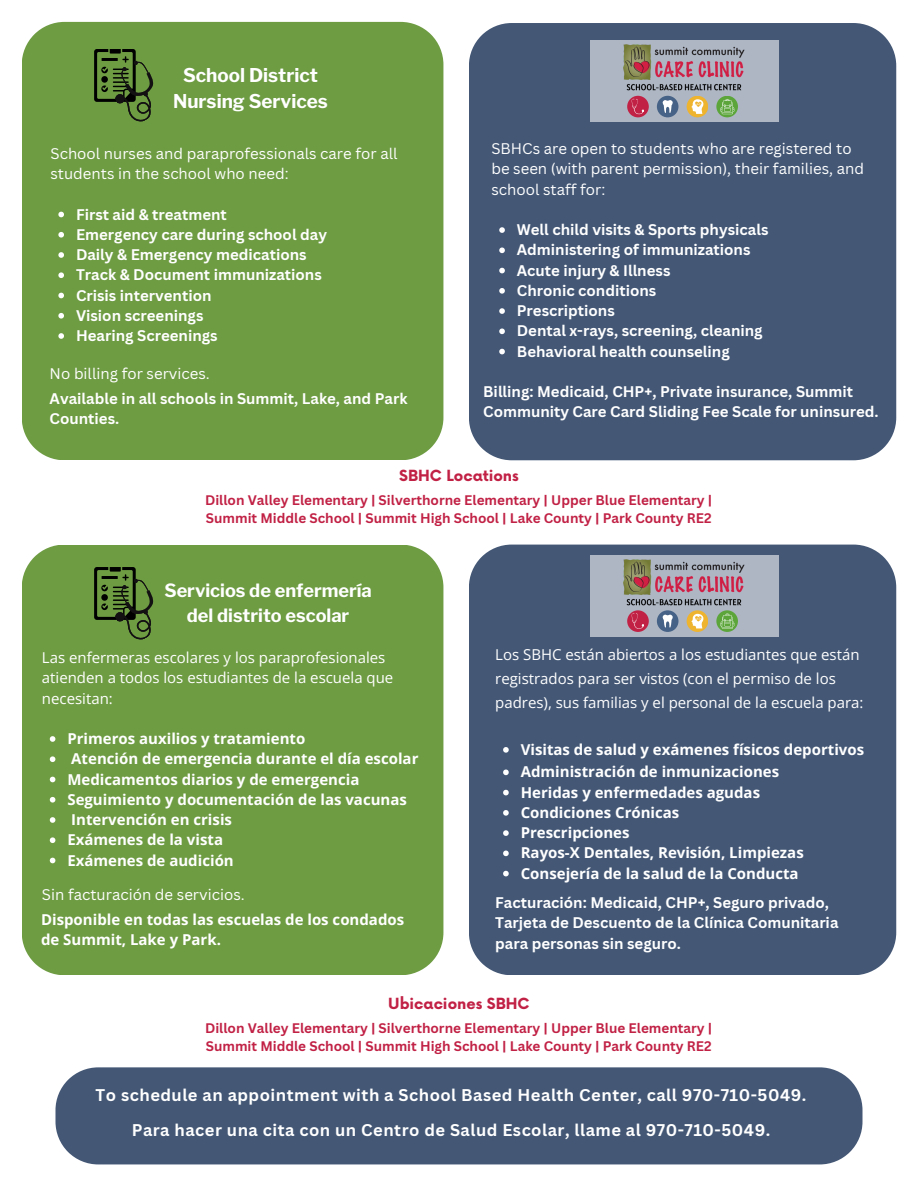
<style>
.page{position:relative;width:918px;height:1188px;background:#fff}
.page>*{position:absolute;margin:0;border:0;box-sizing:border-box;transform-origin:0 0}
.t1{font:700 18.9px/26.2px "Libre Franklin";color:#fff;text-align:center}
.t2{font:700 18.15px/25px "Libre Franklin";color:#fff;text-align:center}
.t3{font:700 16.5px "Canva Sans";letter-spacing:.03em;color:#fff}
.t4{font:700 15px/20.2px "Canva Sans";color:#fff}
.t5{font:700 15px/20.2px "Open Sans";color:#fff}
.t6{font:15px/20.2px "Open Sans";color:#fff}
.t7{font:15px/20.2px "Canva Sans";color:#fff}
.t8{font:700 15px "Now";color:#c12145}
.t9{font:700 13.5px/18px "Canva Sans";color:#c12145}
</style>
<div class="page">
<div style="left:22px;top:22px;width:421px;height:438px;background:#6e9c43"></div>
<div style="left:22px;top:545px;width:421px;height:430px;background:#6e9c43"></div>
<div style="left:469px;top:23px;width:427px;height:437px;background:#445876"></div>
<div style="left:469px;top:545px;width:427px;height:430px;background:#445876"></div>
<div style="left:55px;top:1067px;width:808px;height:97px;background:#445876"></div>
<svg style="left:94px;top:567px;width:64px;height:77px;background:#537533"></svg>
<svg style="left:94px;top:49px;width:64px;height:77px;background:#537533"></svg>
<div style="left:590px;top:40px;width:188px;height:82px;background:#aeb6c3"></div>
<img style="left:623px;top:44px;width:122px;height:47px">
<svg style="left:50px;top:736px;width:5px;height:6px"></svg>
<svg style="left:50px;top:756px;width:5px;height:6px"></svg>
<svg style="left:50px;top:777px;width:5px;height:5px"></svg>
<svg style="left:50px;top:797px;width:5px;height:6px"></svg>
<svg style="left:50px;top:817px;width:5px;height:6px"></svg>
<svg style="left:50px;top:837px;width:5px;height:6px"></svg>
<svg style="left:50px;top:858px;width:5px;height:5px"></svg>
<svg style="left:58px;top:212px;width:6px;height:5px"></svg>
<svg style="left:58px;top:232px;width:6px;height:6px"></svg>
<svg style="left:58px;top:252px;width:6px;height:6px"></svg>
<svg style="left:58px;top:272px;width:6px;height:6px"></svg>
<svg style="left:58px;top:293px;width:6px;height:5px"></svg>
<svg style="left:58px;top:313px;width:6px;height:6px"></svg>
<svg style="left:58px;top:333px;width:6px;height:6px"></svg>
<svg style="left:499px;top:227px;width:6px;height:6px"></svg>
<svg style="left:499px;top:248px;width:6px;height:5px"></svg>
<svg style="left:499px;top:268px;width:6px;height:5px"></svg>
<svg style="left:499px;top:288px;width:6px;height:6px"></svg>
<svg style="left:499px;top:308px;width:6px;height:6px"></svg>
<svg style="left:499px;top:329px;width:6px;height:5px"></svg>
<svg style="left:499px;top:349px;width:6px;height:5px"></svg>
<svg style="left:503px;top:747px;width:6px;height:6px"></svg>
<svg style="left:503px;top:770px;width:6px;height:5px"></svg>
<svg style="left:503px;top:790px;width:6px;height:5px"></svg>
<svg style="left:503px;top:810px;width:6px;height:6px"></svg>
<svg style="left:503px;top:830px;width:6px;height:6px"></svg>
<svg style="left:503px;top:851px;width:6px;height:5px"></svg>
<svg style="left:503px;top:871px;width:6px;height:5px"></svg>
<div style="left:627px;top:96px;width:22px;height:21px;background:#c12145;border-radius:50%"></div>
<div style="left:657px;top:96px;width:21px;height:21px;background:#466286;border-radius:50%"></div>
<svg style="left:662px;top:100px;width:11px;height:13px"></svg>
<div style="left:687px;top:96px;width:21px;height:21px;background:#eeb32f;border-radius:50%"></div>
<svg style="left:691px;top:99px;width:12px;height:15px"></svg>
<svg style="left:716px;top:96px;width:22px;height:21px"></svg>
<svg style="left:720px;top:99px;width:14px;height:15px"></svg>
<svg style="left:632px;top:99px;width:12px;height:15px"></svg>
<div style="left:590px;top:555px;width:188px;height:81px;background:#aeb6c3"></div>
<img style="left:623px;top:559px;width:122px;height:47px">
<svg style="left:627px;top:610px;width:22px;height:22px"></svg>
<div style="left:657px;top:610px;width:21px;height:22px;background:#466286;border-radius:50%"></div>
<svg style="left:662px;top:614px;width:11px;height:14px"></svg>
<svg style="left:687px;top:610px;width:21px;height:22px"></svg>
<svg style="left:691px;top:614px;width:12px;height:14px"></svg>
<svg style="left:716px;top:610px;width:22px;height:22px"></svg>
<svg style="left:720px;top:614px;width:14px;height:15px"></svg>
<svg style="left:632px;top:613px;width:12px;height:16px"></svg>
<p class="t1" style="left:173px;top:62px;width:156px">School District<br>Nursing Services</p>
<h2 class="t7" style="left:51px;top:143px;width:349px">School nurses and paraprofessionals care for all students in the school who need:</h2>
<p class="t4" style="left:76px;top:204px;width:152px">First aid &amp; treatment</p>
<p class="t4" style="left:76px;top:224px;width:253px">Emergency care during school day</p>
<p class="t4" style="left:76px;top:244px;width:232px">Daily &amp; Emergency medications</p>
<p class="t4" style="left:76px;top:264px;width:247px">Track &amp; Document immunizations</p>
<h3 class="t4" style="left:76px;top:285px;width:137px">Crisis intervention</h3>
<p class="t4" style="left:76px;top:305px;width:129px">Vision screenings</p>
<p class="t4" style="left:76px;top:325px;width:143px">Hearing Screenings</p>
<p class="t7" style="left:50px;top:363px;width:162px">No billing for services.</p>
<p class="t4" style="left:50px;top:388px;width:359px">Available in all schools in Summit, Lake, and Park<br>Counties.</p>
<p class="t7" style="left:491px;top:138px;width:374px">SBHCs are open to students who are registered to be seen (with parent permission), their families, and school staff for:</p>
<p class="t4" style="left:517px;top:219px;width:253px">Well child visits &amp; Sports physicals</p>
<h2 class="t4" style="left:517px;top:239px;width:235px">Administering of immunizations</h2>
<h2 class="t4" style="left:517px;top:260px;width:155px">Acute injury &amp; Illness</h2>
<p class="t4" style="left:517px;top:280px;width:141px">Chronic conditions</p>
<p class="t4" style="left:517px;top:300px;width:99px">Prescriptions</p>
<p class="t4" style="left:517px;top:320px;width:247px">Dental x-rays, screening, cleaning</p>
<h1 class="t4" style="left:517px;top:341px;width:214px">Behavioral health counseling</h1>
<h3 class="t4" style="left:483px;top:381px;width:397px">Billing: Medicaid, CHP+, Private insurance, Summit<br>Community Care Card Sliding Fee Scale for uninsured.</h3>
<h3 class="t8" style="left:399px;top:468px;width:121px">SBHC Locations</h3>
<p class="t9" style="left:205px;top:491px;width:509px">Dillon Valley Elementary | Silverthorne Elementary | Upper Blue Elementary |<br>Summit Middle School | Summit High School | Lake County | Park County RE2</p>
<h1 class="t2" style="left:164px;top:578px;width:209px">Servicios de enfermería del distrito escolar</h1>
<h3 class="t6" style="left:42px;top:647px;width:353px">Las enfermeras escolares y los paraprofesionales atienden a todos los estudiantes de la escuela que necesitan:</h3>
<p class="t5" style="left:67px;top:728px;width:239px">Primeros auxilios y tratamiento</p>
<p class="t5" style="left:71px;top:748px;width:349px">Atención de emergencia durante el día escolar</p>
<p class="t5" style="left:67px;top:769px;width:293px">Medicamentos diarios y de emergencia</p>
<p class="t5" style="left:67px;top:789px;width:341px">Seguimiento y documentación de las vacunas</p>
<p class="t5" style="left:71px;top:809px;width:162px">Intervención en crisis</p>
<p class="t5" style="left:67px;top:829px;width:157px">Exámenes de la vista</p>
<p class="t5" style="left:67px;top:850px;width:168px">Exámenes de audición</p>
<p class="t7" style="left:42px;top:884px;width:204px">Sin facturación de servicios.</p>
<h3 class="t5" style="left:41px;top:909px;width:365px">Disponible en todas las escuelas de los condados de Summit, Lake y Park.</h3>
<h3 class="t6" style="left:495px;top:643px;width:370px;line-height:23.7px">Los SBHC están abiertos a los estudiantes que están registrados para ser vistos (con el permiso de los padres), sus familias y el personal de la escuela para:</h3>
<p class="t5" style="left:521px;top:739px;width:345px">Visitas de salud y exámenes físicos deportivos</p>
<p class="t5" style="left:521px;top:761px;width:260px">Administración de inmunizaciones</p>
<p class="t5" style="left:521px;top:782px;width:241px">Heridas y enfermedades agudas</p>
<p class="t5" style="left:521px;top:802px;width:160px">Condiciones Crónicas</p>
<p class="t5" style="left:521px;top:822px;width:110px">Prescripciones</p>
<p class="t5" style="left:521px;top:842px;width:285px">Rayos-X Dentales, Revisión, Limpiezas</p>
<p class="t5" style="left:521px;top:863px;width:279px">Consejería de la salud de la Conducta</p>
<h2 class="t4" style="left:495px;top:892px;width:345px">Facturación: Medicaid, CHP+, Seguro privado,<br>Tarjeta de Descuento de la Clínica Comunitaria para personas sin seguro.</h2>
<p class="t8" style="left:388px;top:995px;width:143px">Ubicaciones SBHC</p>
<p class="t9" style="left:205px;top:1019px;width:509px">Dillon Valley Elementary | Silverthorne Elementary | Upper Blue Elementary |<br>Summit Middle School | Summit High School | Lake County | Park County RE2</p>
<p class="t3" style="left:96px;top:1083px;width:712px">To schedule an appointment with a School Based Health Center, call 970-710-5049.</p>
<p class="t3" style="left:132px;top:1118px;width:640px">Para hacer una cita con un Centro de Salud Escolar, llame al 970-710-5049.</p>
</div>
